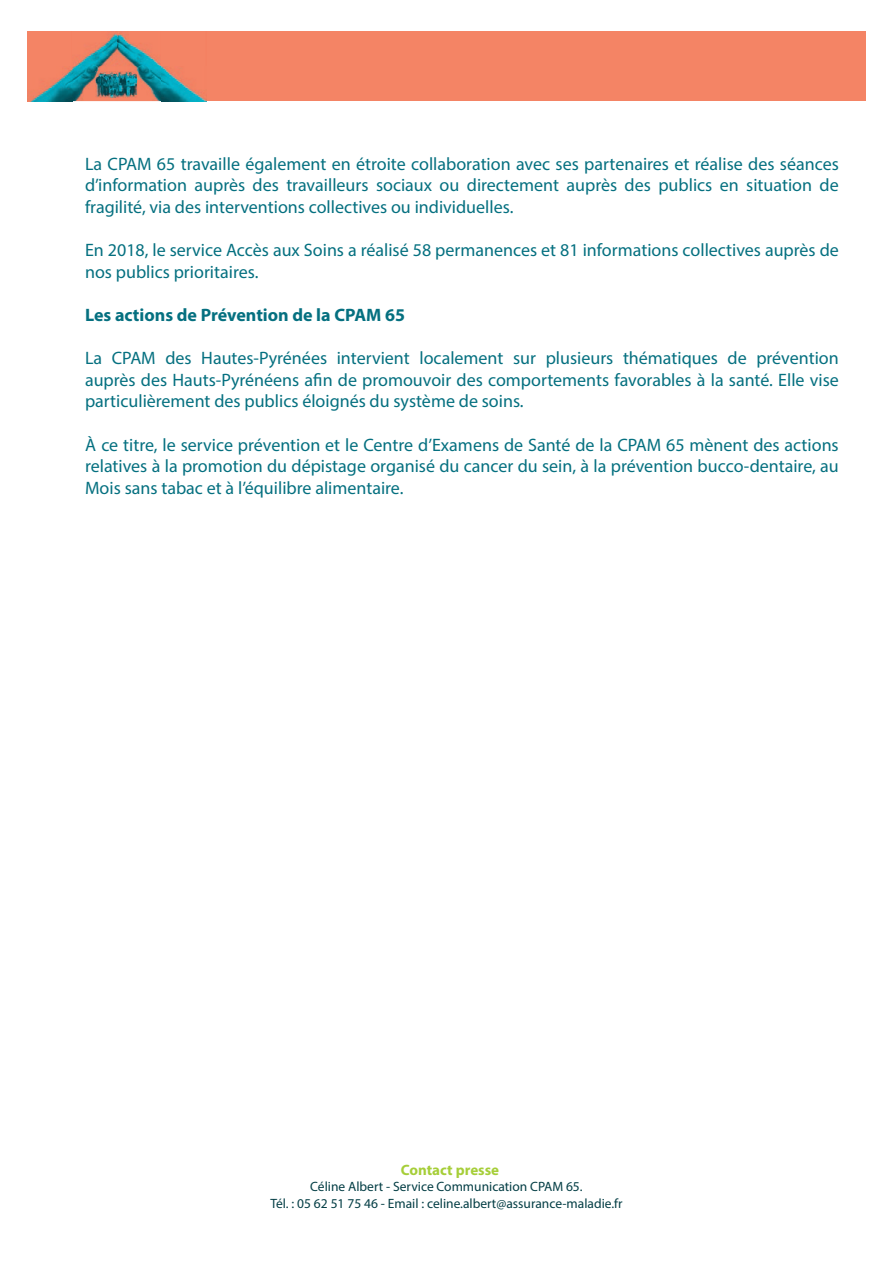
<style>
.page{position:relative;width:893px;height:1263px;background:#fff}
.page>*{position:absolute;margin:0;border:0;box-sizing:border-box;transform-origin:0 0}
.t1{font:18px/21.6px "Myriad Pro";color:#057080;text-align:justify}
.t2{font:700 18px "Myriad Pro";color:#057080}
.t3{font:700 15px "Myriad Pro";color:#a6ce39}
.t4{font:13.5px "Myriad Pro";color:#043e45}
</style>
<div class="page">
<div style="left:28px;top:31px;width:837px;height:70px;background:#f48465"></div>
<img style="left:31px;top:33px;width:176px;height:68px">
<img style="left:95px;top:71px;width:43px;height:26px">
<img style="left:96px;top:71px;width:41px;height:26px">
<p class="t1" style="left:85px;top:153px;width:755px">La CPAM 65 travaille également en étroite collaboration avec ses partenaires et réalise des séances d’information auprès des travailleurs sociaux ou directement auprès des publics en situation de fragilité, via des interventions collectives ou individuelles.</p>
<p class="t1" style="left:85px;top:239px;width:755px">En 2018, le service Accès aux Soins a réalisé 58 permanences et 81 informations collectives auprès de nos publics prioritaires.</p>
<p class="t2" style="left:85px;top:303px;width:322px">Les actions de Prévention de la CPAM 65</p>
<p class="t1" style="left:85px;top:347px;width:755px">La CPAM des Hautes-Pyrénées intervient localement sur plusieurs thématiques de prévention auprès des Hauts-Pyrénéens afin de promouvoir des comportements favorables à la santé. Elle vise particulièrement des publics éloignés du système de soins.</p>
<p class="t1" style="left:85px;top:433px;width:755px">À ce titre, le service prévention et le Centre d’Examens de Santé de la CPAM 65 mènent des actions relatives à la promotion du dépistage organisé du cancer du sein, à la prévention bucco-dentaire, au Mois sans tabac et à l’équilibre alimentaire.</p>
<p class="t3" style="left:401px;top:1160px;width:100px">Contact presse</p>
<p class="t4" style="left:310px;top:1178px;width:274px">Céline Albert - Service Communication CPAM 65.</p>
<p class="t4" style="left:270px;top:1195px;width:354px">Tél. : 05 62 51 75 46 - Email : celine.albert@assurance-maladie.fr</p>
</div>
